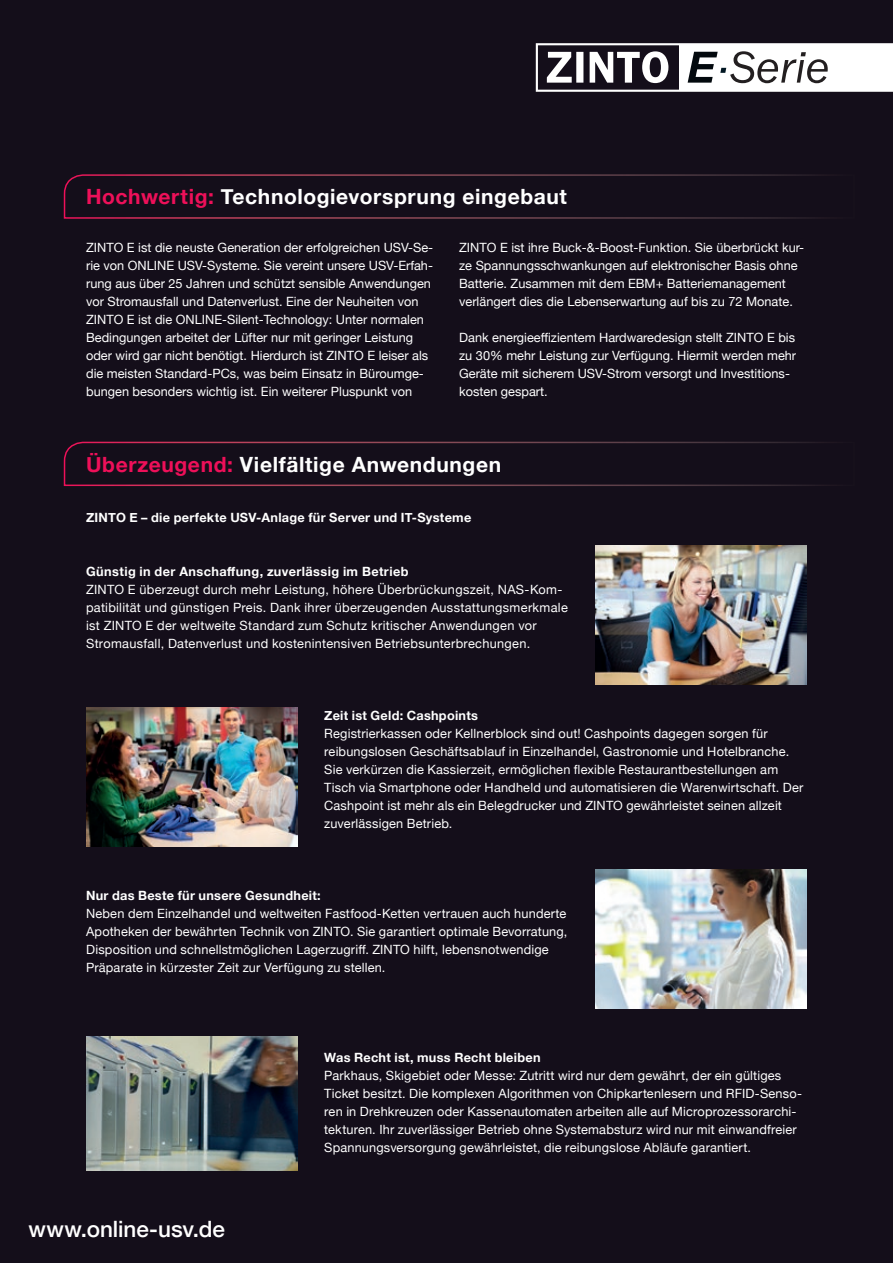
<style>
.page{position:relative;width:893px;height:1263px;background:#140e1a}
.page>*{position:absolute;margin:0;border:0;box-sizing:border-box;transform-origin:0 0}
.t1{font:500 22.5px "Helvetica Neue";color:#fff}
.t2{font:700 21px "Helvetica Neue";letter-spacing:.03em;color:#fff}
.t3{font:12.75px/18px "Helvetica Neue";letter-spacing:.01em;color:#fff}
.t4{font:700 12.75px "Helvetica Neue";letter-spacing:.02em;color:#fff}
.s1{color:#ee1059}
</style>
<div class="page">
<svg style="left:63px;top:174px;width:764px;height:45px"></svg>
<svg style="left:63px;top:441px;width:771px;height:46px"></svg>
<img style="left:86px;top:708px;width:212px;height:138px">
<img style="left:595px;top:546px;width:212px;height:138px">
<img style="left:86px;top:1036px;width:212px;height:135px">
<img style="left:595px;top:870px;width:212px;height:138px">
<svg style="left:536px;top:43px;width:357px;height:49px"></svg>
<h2 class="t2" style="left:86px;top:180px;width:482px"><span class="s1">Hochwertig:</span> Technologievorsprung eingebaut</h2>
<p class="t3" style="left:86px;top:239px;width:349px">ZINTO E ist die neuste Generation der erfolgreichen USV-Se&shy;rie von ONLINE USV-Systeme. Sie vereint unsere USV-Erfah&shy;rung aus über 25 Jahren und schützt sensible Anwendungen vor Stromausfall und Datenverlust. Eine der Neuheiten von ZINTO E ist die ONLINE-Silent-Technology: Unter normalen Bedingungen arbeitet der Lüfter nur mit geringer Leistung oder wird gar nicht benötigt. Hierdurch ist ZINTO E leiser als die meisten Standard-PCs, was beim Einsatz in Büroumge&shy;bungen besonders wichtig ist. Ein weiterer Pluspunkt von</p>
<p class="t3" style="left:459px;top:239px;width:347px">ZINTO E ist ihre Buck-&amp;-Boost-Funktion. Sie überbrückt kur&shy;ze Spannungsschwankungen auf elektronischer Basis ohne Batterie. Zusammen mit dem EBM+ Batteriemanagement verlängert dies die Lebenserwartung auf bis zu 72 Monate.</p>
<p class="t3" style="left:459px;top:329px;width:338px">Dank energieeffizientem Hardwaredesign stellt ZINTO E bis zu 30% mehr Leistung zur Verfügung. Hiermit werden mehr Geräte mit sicherem USV-Strom versorgt und Investitions&shy;kosten gespart.</p>
<h2 class="t2" style="left:86px;top:448px;width:417px"><span class="s1">Überzeugend:</span> Vielfältige Anwendungen</h2>
<p class="t4" style="left:86px;top:507px;width:387px">ZINTO E – die perfekte USV-Anlage für Server und IT-Systeme</p>
<p class="t4" style="left:86px;top:562px;width:324px">Günstig in der Anschaffung, zuverlässig im Betrieb</p>
<p class="t3" style="left:86px;top:581px;width:483px">ZINTO E überzeugt durch mehr Leistung, höhere Überbrückungszeit, NAS-Kom&shy;patibilität und günstigen Preis. Dank ihrer überzeugenden Ausstattungsmerkmale ist ZINTO E der weltweite Standard zum Schutz kritischer Anwendungen vor Stromausfall, Datenverlust und kostenintensiven Betriebsunterbrechungen.</p>
<p class="t4" style="left:324px;top:706px;width:155px">Zeit ist Geld: Cashpoints</p>
<p class="t3" style="left:324px;top:725px;width:481px">Registrierkassen oder Kellnerblock sind out! Cashpoints dagegen sorgen für reibungslosen Geschäftsablauf in Einzelhandel, Gastronomie und Hotelbranche.<br>Sie verkürzen die Kassierzeit, ermöglichen flexible Restaurantbestellungen am Tisch via Smartphone oder Handheld und automatisieren die Warenwirtschaft. Der Cashpoint ist mehr als ein Belegdrucker und ZINTO gewährleistet seinen allzeit zuverlässigen Betrieb.</p>
<p class="t4" style="left:86px;top:886px;width:236px">Nur das Beste für unsere Gesundheit:</p>
<p class="t3" style="left:86px;top:905px;width:483px">Neben dem Einzelhandel und weltweiten Fastfood-Ketten vertrauen auch hunderte Apotheken der bewährten Technik von ZINTO. Sie garantiert optimale Bevorratung, Disposition und schnellstmöglichen Lagerzugriff. ZINTO hilft, lebensnotwendige Präparate in kürzester Zeit zur Verfügung zu stellen.</p>
<h1 class="t1" style="left:28px;top:1211px;width:198px">www.online-usv.de</h1>
<p class="t4" style="left:324px;top:1048px;width:218px">Was Recht ist, muss Recht bleiben</p>
<p class="t3" style="left:324px;top:1067px;width:479px">Parkhaus, Skigebiet oder Messe: Zutritt wird nur dem gewährt, der ein gültiges Ticket besitzt. Die komplexen Algorithmen von Chipkartenlesern und RFID-Senso&shy;ren in Drehkreuzen oder Kassenautomaten arbeiten alle auf Microprozessorarchi&shy;tekturen. Ihr zuverlässiger Betrieb ohne Systemabsturz wird nur mit einwandfreier Spannungsversorgung gewährleistet, die reibungslose Abläufe garantiert.</p>
</div>
